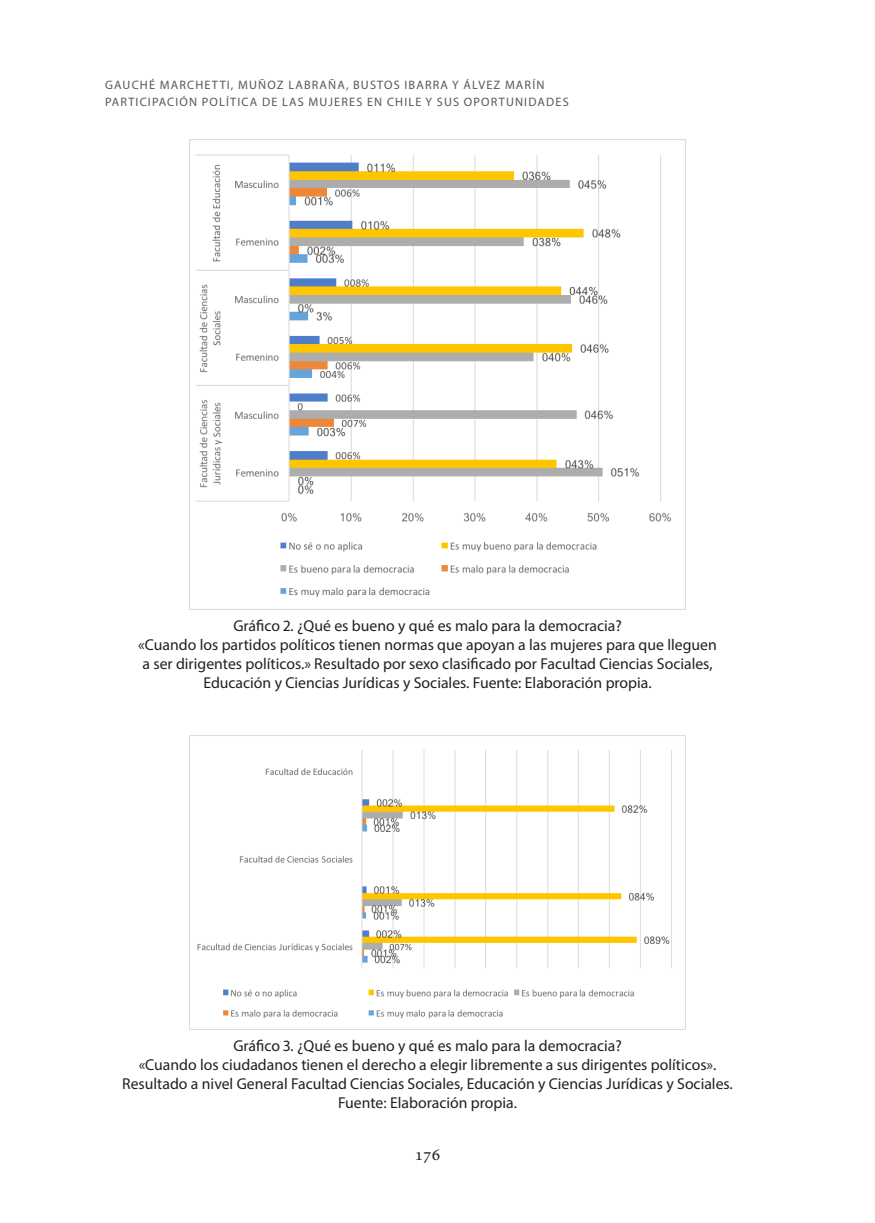
<style>
.page{position:relative;width:875px;height:1223px;background:#fff}
.page>*{position:absolute;margin:0;border:0;box-sizing:border-box;transform-origin:0 0}
.t1{font:17.5px "Minion Pro";color:#231f20}
.dcp-tables-titles{font:15.75px/18.9px "Myriad Pro";color:#231f20;text-align:center}
.t2{font:12.25px/17.5px "Myriad Pro";letter-spacing:.095em;color:#57585a}
.s1{font-style:inherit}
.s2{font-style:italic}
</style>
<div class="page">
<img style="left:189px;top:140px;width:496px;height:469px">
<img style="left:189px;top:735px;width:496px;height:294px">
<p class="t2" style="left:105px;top:76px;width:465px">GAUCHÉ MARCHETTI, MUÑOZ LABRAÑA, BUSTOS IBARRA Y ÁLVEZ MARÍN<br>PARTICIPACIÓN POLÍTICA DE LAS MUJERES EN CHILE Y SUS OPORTUNIDADES</p>
<p class="dcp-tables-titles" style="left:138px;top:615px;width:580px">Gráfico <span class="s1">2</span><span class="s2">.</span> ¿Qué es bueno y qué es malo para la democracia?<br>«Cuando los partidos políticos tienen normas que apoyan a las mujeres para que lleguen a ser dirigentes políticos.» Resultado por sexo clasificado por Facultad Ciencias Sociales, Educación y Ciencias Jurídicas y Sociales. Fuente: Elaboración propia.</p>
<p class="dcp-tables-titles" style="left:122px;top:1035px;width:612px">Gráfico <span class="s1">3</span><span class="s2">.</span> ¿Qué es bueno y qué es malo para la democracia?<br>«Cuando los ciudadanos tienen el derecho a elegir libremente a sus dirigentes políticos».<br>Resultado a nivel General Facultad Ciencias Sociales, Educación y Ciencias Jurídicas y Sociales.<br>Fuente: Elaboración propia.</p>
<p class="t1" style="left:415px;top:1142px;width:27px">176</p>
</div>
